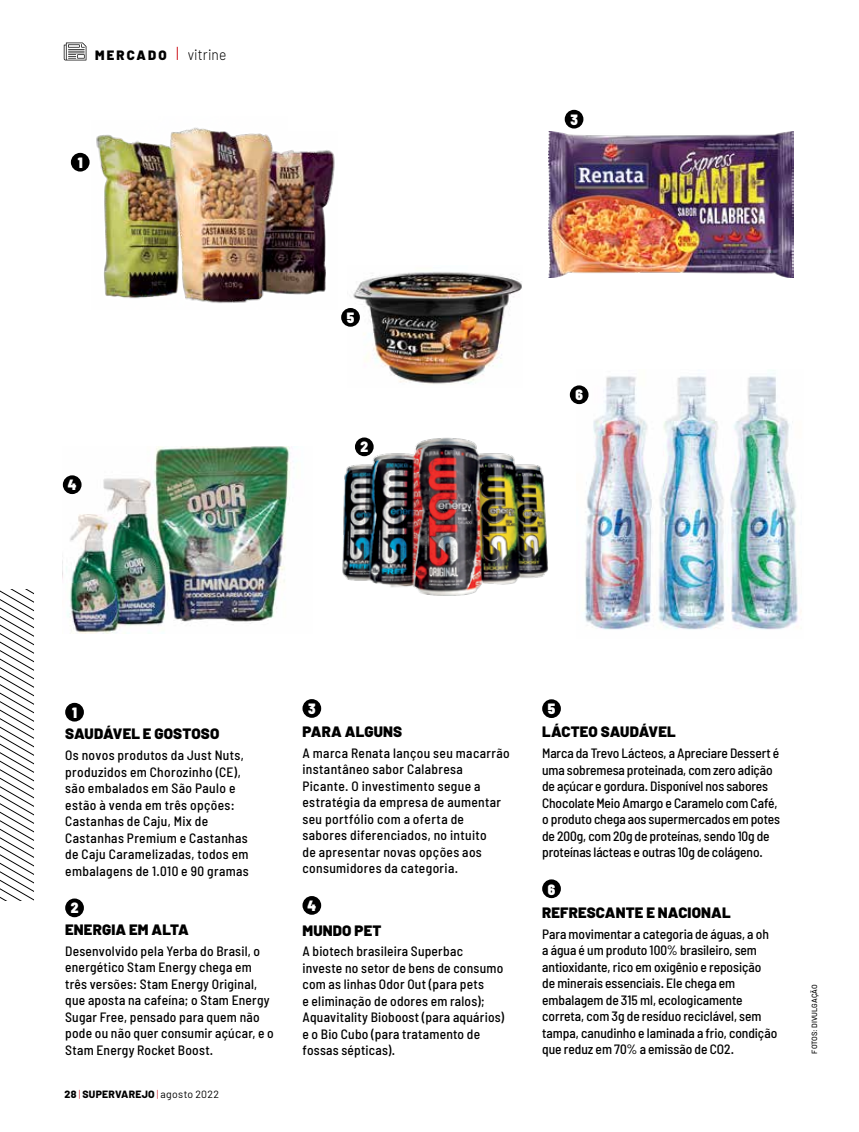
<style>
.page{position:relative;width:859px;height:1132px;background:#fff}
.page>*{position:absolute;margin:0;border:0;box-sizing:border-box;transform-origin:0 0}
.t1{font:900 15px "Barlow";letter-spacing:.01em;color:#000}
.t2{font:300 15px "Barlow";letter-spacing:.01em;color:#000;scale:.92 1}
.t3{font:900 semi-condensed 14.85px "Barlow";color:#fff}
.t4{font:500 semi-condensed 13.5px/16.5px "Barlow";letter-spacing:.015em;color:#000}
.t5{font:500 semi-condensed 13.5px/16.5px "Barlow";letter-spacing:-.005em;color:#000}
.t6{font:500 semi-condensed 13.5px/16.5px "Barlow";letter-spacing:-.01em;color:#000}
.t7{font:900 13.5px "Barlow";letter-spacing:.16em;color:#000}
.t8{font:800 10.5px "Barlow";letter-spacing:.02em;color:#000}
.t9{font:500 7.5px "Barlow";letter-spacing:-.005em;color:#000}
.s1{font-weight:300;color:#ce171e}
.s2{font-weight:400}
</style>
<div class="page">
<svg style="left:177px;top:47px;width:1px;height:13px"></svg>
<svg style="left:64px;top:43px;width:22px;height:17px"></svg>
<svg style="left:0;top:589px;width:34px;height:310px"></svg>
<img style="left:96px;top:127px;width:239px;height:176px">
<img style="left:578px;top:373px;width:224px;height:257px">
<img style="left:348px;top:272px;width:174px;height:112px">
<div style="left:65px;top:702px;width:19px;height:19px;background:#000;border-radius:50%"></div>
<div style="left:65px;top:898px;width:19px;height:18px;background:#000;border-radius:50%"></div>
<div style="left:302px;top:698px;width:19px;height:19px;background:#000;border-radius:50%"></div>
<div style="left:302px;top:895px;width:19px;height:19px;background:#000;border-radius:50%"></div>
<div style="left:542px;top:699px;width:19px;height:18px;background:#000;border-radius:50%"></div>
<div style="left:542px;top:879px;width:19px;height:18px;background:#000;border-radius:50%"></div>
<div style="left:71px;top:153px;width:19px;height:18px;background:#000;border-radius:50%"></div>
<img style="left:63px;top:446px;width:227px;height:187px">
<div style="left:63px;top:475px;width:19px;height:19px;background:#000;border-radius:50%"></div>
<div style="left:565px;top:110px;width:18px;height:18px;background:#000;border-radius:50%"></div>
<div style="left:570px;top:385px;width:18px;height:19px;background:#000;border-radius:50%"></div>
<div style="left:341px;top:308px;width:19px;height:18px;background:#000;border-radius:50%"></div>
<img style="left:549px;top:132px;width:244px;height:145px">
<img style="left:342px;top:437px;width:206px;height:158px">
<p class="t7" style="left:95px;top:45px;width:73px">MERCADO</p>
<p class="t2" style="left:188px;top:44px;width:44px">vitrine</p>
<p class="t3" style="left:78px;top:151px;width:6px">1</p>
<p class="t3" style="left:68px;top:474px;width:10px">4</p>
<p class="t3" style="left:347px;top:306px;width:9px">5</p>
<p class="t3" style="left:360px;top:436px;width:9px">2</p>
<p class="t3" style="left:570px;top:108px;width:9px">3</p>
<p class="t3" style="left:575px;top:384px;width:9px">6</p>
<p class="t3" style="left:72px;top:701px;width:6px">1</p>
<p class="t1" style="left:65px;top:722px;width:156px">SAUDÁVEL E GOSTOSO</p>
<p class="t4" style="left:65px;top:746px;width:185px">Os novos produtos da Just Nuts, produzidos em Chorozinho (CE), são embalados em São Paulo e estão à venda em três opções:<br>Castanhas de Caju, Mix de<br>Castanhas Premium e Castanhas de Caju Caramelizadas, todos em embalagens de 1.010 e 90 gramas</p>
<p class="t3" style="left:71px;top:896px;width:9px">2</p>
<p class="t1" style="left:65px;top:918px;width:125px">ENERGIA EM ALTA</p>
<p class="t4" style="left:65px;top:941px;width:210px">Desenvolvido pela Yerba do Brasil, o energético Stam Energy chega em três versões: Stam Energy Original, que aposta na cafeína; o Stam Energy Sugar Free, pensado para quem não pode ou não quer consumir açúcar, e o Stam Energy Rocket Boost.</p>
<p class="t8" style="left:65px;top:1087px;width:156px">28 <span class="s1">|</span> SUPERVAREJO <span class="s1">|</span> <span class="s2">agosto 2022</span></p>
<p class="t3" style="left:308px;top:697px;width:9px">3</p>
<p class="t1" style="left:302px;top:720px;width:101px">PARA ALGUNS</p>
<p class="t4" style="left:302px;top:744px;width:209px">A marca Renata lançou seu macarrão instantâneo sabor Calabresa<br>Picante. O investimento segue a estratégia da empresa de aumentar seu portfólio com a oferta de sabores diferenciados, no intuito<br>de apresentar novas opções aos consumidores da categoria.</p>
<p class="t3" style="left:307px;top:894px;width:10px">4</p>
<p class="t1" style="left:302px;top:918px;width:80px">MUNDO PET</p>
<p class="t4" style="left:302px;top:942px;width:203px">A biotech brasileira Superbac investe no setor de bens de consumo com as linhas Odor Out (para pets<br>e eliminação de odores em ralos);<br>Aquavitality Bioboost (para aquários) e o Bio Cubo (para tratamento de fossas sépticas).</p>
<p class="t3" style="left:548px;top:697px;width:9px">5</p>
<p class="t1" style="left:542px;top:720px;width:135px">LÁCTEO SAUDÁVEL</p>
<p class="t6" style="left:542px;top:744px;width:239px">Marca da Trevo Lácteos, a Apreciare Dessert é uma sobremesa proteinada, com zero adição de açúcar e gordura. Disponível nos sabores Chocolate Meio Amargo e Caramelo com Café, o produto chega aos supermercados em potes de 200g, com 20g de proteínas, sendo 10g de proteínas lácteas e outras 10g de colágeno.</p>
<p class="t3" style="left:548px;top:878px;width:9px">6</p>
<p class="t1" style="left:542px;top:900px;width:190px">REFRESCANTE E NACIONAL</p>
<p class="t5" style="left:542px;top:924px;width:237px">Para movimentar a categoria de águas, a oh a água é um produto 100% brasileiro, sem antioxidante, rico em oxigênio e reposição de minerais essenciais. Ele chega em embalagem de 315 ml, ecologicamente correta, com 3g de resíduo reciclável, sem tampa, canudinho e laminada a frio, condição que reduz em 70% a emissão de CO2.</p>
<p class="t9" style="left:809px;top:1053px;width:71px;rotate:-90deg">FOTOS: DIVULGAÇÃO</p>
</div>
